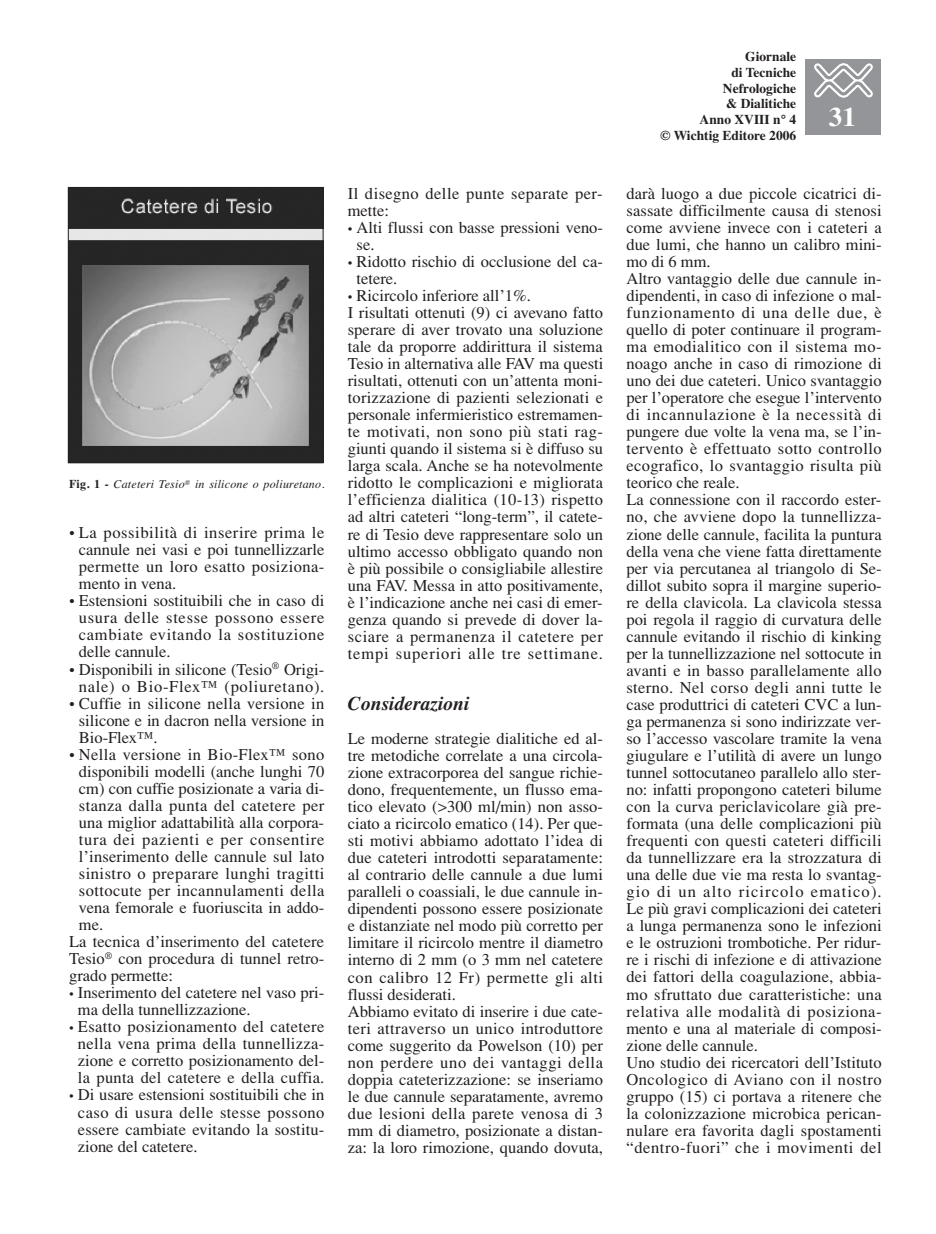
<style>
.page{position:relative;width:936px;height:1234px;background:#fff}
.page>*{position:absolute;margin:0;border:0;box-sizing:border-box;transform-origin:0 0}
.t1{font:700 27px "Times";color:#fff}
.t2{font:italic 700 19.5px "Times";color:#231f20}
.t3{font:16.5px/17px "Times";color:#231f20}
.t4{font:16.5px/17px "Times";letter-spacing:.02em;color:#231f20;text-align:center}
.t5{font:16.5px "Times";letter-spacing:.025em;color:#231f20}
.t6{font:16.5px/17px "Times";letter-spacing:.03em;color:#231f20}
.t7{font:16.5px "Times";letter-spacing:.045em;color:#231f20}
.t8{font:700 13.5px/15.8px "Times";color:#231f20;text-align:right}
.t9{font:12px "Times Italic TT";letter-spacing:.015em;color:#231f20}
.s1{font-family:"Times Bold TT"}
.s2{font-size:13.5px}
</style>
<div class="page">
<div style="left:805px;top:60px;width:75px;height:75px;background:#939598"></div>
<svg style="left:814px;top:63px;width:59px;height:35px"></svg>
<img style="left:70px;top:189px;width:251px;height:272px">
<div style="left:68px;top:187px;width:255px;height:276px;border:1px solid #231f20"></div>
<p class="t9" style="left:69px;top:476px;width:257px"><span class="s1">Fig. 1 -</span> Cateteri Tesio<sup>®</sup> in silicone o poliuretano.</p>
<p class="t3" style="left:79px;top:525px;width:247px;text-align:justify;text-indent:-10px">• La possibilità di inserire prima le cannule nei vasi e poi tunnellizzarle permette un loro esatto posiziona&shy;mento in vena.</p>
<p class="t3" style="left:79px;top:593px;width:247px;text-align:justify;text-indent:-10px">• Estensioni sostituibili che in caso di usura delle stesse possono essere cambiate evitando la sostituzione delle cannule.</p>
<p class="t3" style="left:69px;top:662px;width:257px;text-align:center">• Disponibili in silicone (Tesio<sup>®</sup> Origi&shy;nale) o Bio-Flex™ (poliuretano).</p>
<p class="t3" style="left:79px;top:696px;width:247px;text-align:justify;text-indent:-10px">• Cuffie in silicone nella versione in silicone e in dacron nella versione in Bio-Flex™.</p>
<p class="t5" style="left:69px;top:748px;width:257px">• Nella versione in Bio-Flex™ sono</p>
<p class="t3" style="left:79px;top:764px;width:247px">disponibili modelli (anche lunghi 70</p>
<p class="t3" style="left:79px;top:781px;width:247px">cm) con cuffie posizionate a varia di-</p>
<p class="t5" style="left:79px;top:799px;width:247px">stanza dalla punta del catetere per</p>
<p class="t3" style="left:79px;top:815px;width:247px">una miglior adattabilità alla corpora-</p>
<p class="t7" style="left:79px;top:833px;width:247px">tura dei pazienti e per consentire</p>
<p class="t3" style="left:79px;top:849px;width:247px">l’inserimento delle cannule sul lato</p>
<p class="t6" style="left:79px;top:866px;width:247px">sinistro o preparare lunghi tragitti</p>
<p class="t5" style="left:79px;top:884px;width:247px">sottocute per incannulamenti della</p>
<p class="t3" style="left:79px;top:900px;width:247px">vena femorale e fuoriuscita in addo-</p>
<p class="t3" style="left:79px;top:917px;width:26px">me.</p>
<p class="t3" style="left:69px;top:934px;width:256px">La tecnica d’inserimento del catetere</p>
<p class="t3" style="left:69px;top:951px;width:257px">Tesio<sup>®</sup> con procedura di tunnel retro-</p>
<p class="t3" style="left:69px;top:968px;width:105px">grado permette:</p>
<p class="t3" style="left:78px;top:985px;width:248px;text-indent:-9px"><span class="s2">•</span> Inserimento del catetere nel vaso pri&shy;ma della tunnellizzazione.</p>
<p class="t4" style="left:69px;top:1019px;width:257px"><span class="s2">•</span> Esatto posizionamento del catetere nella vena prima della tunnellizza&shy;zione e corretto posizionamento del&shy;la punta del catetere e della cuffia.</p>
<p class="t3" style="left:78px;top:1087px;width:248px;text-align:justify;text-indent:-9px"><span class="s2">•</span> Di usare estensioni sostituibili che in caso di usura delle stesse possono essere cambiate evitando la sostitu&shy;zione del catetere.</p>
<p class="t6" style="left:348px;top:186px;width:256px">Il disegno delle punte separate per&shy;mette:</p>
<p class="t3" style="left:356px;top:220px;width:248px;text-indent:-9px"><span class="s2">•</span> Alti flussi con basse pressioni veno&shy;se.</p>
<p class="t3" style="left:356px;top:254px;width:248px;text-indent:-9px"><span class="s2">•</span> Ridotto rischio di occlusione del ca&shy;tetere.</p>
<p class="t3" style="left:348px;top:288px;width:257px"><span class="s2">•</span> Ricircolo inferiore all’1%.<br>I risultati ottenuti (9) ci avevano fatto sperare di aver trovato una soluzione tale da proporre addirittura il sistema Tesio in alternativa alle FAV ma questi risultati, ottenuti con un’attenta moni&shy;torizzazione di pazienti selezionati e personale infermieristico estremamen&shy;te motivati, non sono più stati rag&shy;giunti quando il sistema si è diffuso su larga scala. Anche se ha notevolmente ridotto le complicazioni e migliorata l’efficienza dialitica (10-13) rispetto ad altri cateteri “long-term”, il catete&shy;re di Tesio deve rappresentare solo un ultimo accesso obbligato quando non è più possibile o consigliabile allestire una FAV. Messa in atto positivamente, è l’indicazione anche nei casi di emer&shy;genza quando si prevede di dover la&shy;sciare a permanenza il catetere per tempi superiori alle tre settimane.</p>
<p class="t2" style="left:348px;top:696px;width:123px">Considerazioni</p>
<p class="t3" style="left:348px;top:731px;width:257px">Le moderne strategie dialitiche ed al&shy;tre metodiche correlate a una circola&shy;zione extracorporea del sangue richie&shy;dono, frequentemente, un flusso ema&shy;tico elevato (&gt;300 ml/min) non asso&shy;ciato a ricircolo ematico (14). Per que&shy;sti motivi abbiamo adottato l’idea di due cateteri introdotti separatamente: al contrario delle cannule a due lumi paralleli o coassiali, le due cannule in&shy;dipendenti possono essere posizionate e distanziate nel modo più corretto per limitare il ricircolo mentre il diametro interno di 2 mm (o 3 mm nel catetere con calibro 12 Fr) permette gli alti flussi desiderati.<br>Abbiamo evitato di inserire i due cate&shy;teri attraverso un unico introduttore come suggerito da Powelson (10) per non perdere uno dei vantaggi della doppia cateterizzazione: se inseriamo le due cannule separatamente, avremo due lesioni della parete venosa di 3 mm di diametro, posizionate a distan&shy;za: la loro rimozione, quando dovuta,</p>
<p class="t8" style="left:660px;top:50px;width:137px">Giornale<br>di Tecniche<br>Nefrologiche<br>&amp; Dialitiche<br>Anno XVIII n° 4<br>© Wichtig Editore 2006</p>
<h1 class="t1" style="left:828px;top:107px;width:28px">31</h1>
<p class="t3" style="left:626px;top:186px;width:257px">darà luogo a due piccole cicatrici di&shy;sassate difficilmente causa di stenosi come avviene invece con i cateteri a due lumi, che hanno un calibro mini&shy;mo di 6 mm.<br>Altro vantaggio delle due cannule in&shy;dipendenti, in caso di infezione o mal&shy;funzionamento di una delle due, è quello di poter continuare il program&shy;ma emodialitico con il sistema mo&shy;noago anche in caso di rimozione di uno dei due cateteri. Unico svantaggio per l’operatore che esegue l’intervento di incannulazione è la necessità di pungere due volte la vena ma, se l’in&shy;tervento è effettuato sotto controllo ecografico, lo svantaggio risulta più teorico che reale.<br>La connessione con il raccordo ester&shy;no, che avviene dopo la tunnellizza&shy;zione delle cannule, facilita la puntura della vena che viene fatta direttamente per via percutanea al triangolo di Se&shy;dillot subito sopra il margine superio&shy;re della clavicola. La clavicola stessa poi regola il raggio di curvatura delle cannule evitando il rischio di kinking per la tunnellizzazione nel sottocute in avanti e in basso parallelamente allo sterno. Nel corso degli anni tutte le case produttrici di cateteri CVC a lun&shy;ga permanenza si sono indirizzate ver&shy;so l’accesso vascolare tramite la vena giugulare e l’utilità di avere un lungo tunnel sottocutaneo parallelo allo ster&shy;no: infatti propongono cateteri bilume con la curva periclavicolare già pre&shy;formata (una delle complicazioni più frequenti con questi cateteri difficili da tunnellizzare era la strozzatura di una delle due vie ma resta lo svantag&shy;gio di un alto ricircolo ematico).<br>Le più gravi complicazioni dei cateteri a lunga permanenza sono le infezioni e le ostruzioni trombotiche. Per ridur&shy;re i rischi di infezione e di attivazione dei fattori della coagulazione, abbia&shy;mo sfruttato due caratteristiche: una relativa alle modalità di posiziona&shy;mento e una al materiale di composi&shy;zione delle cannule.<br>Uno studio dei ricercatori dell’Istituto Oncologico di Aviano con il nostro gruppo (15) ci portava a ritenere che la colonizzazione microbica perican&shy;nulare era favorita dagli spostamenti “dentro-fuori” che i movimenti del</p>
</div>
